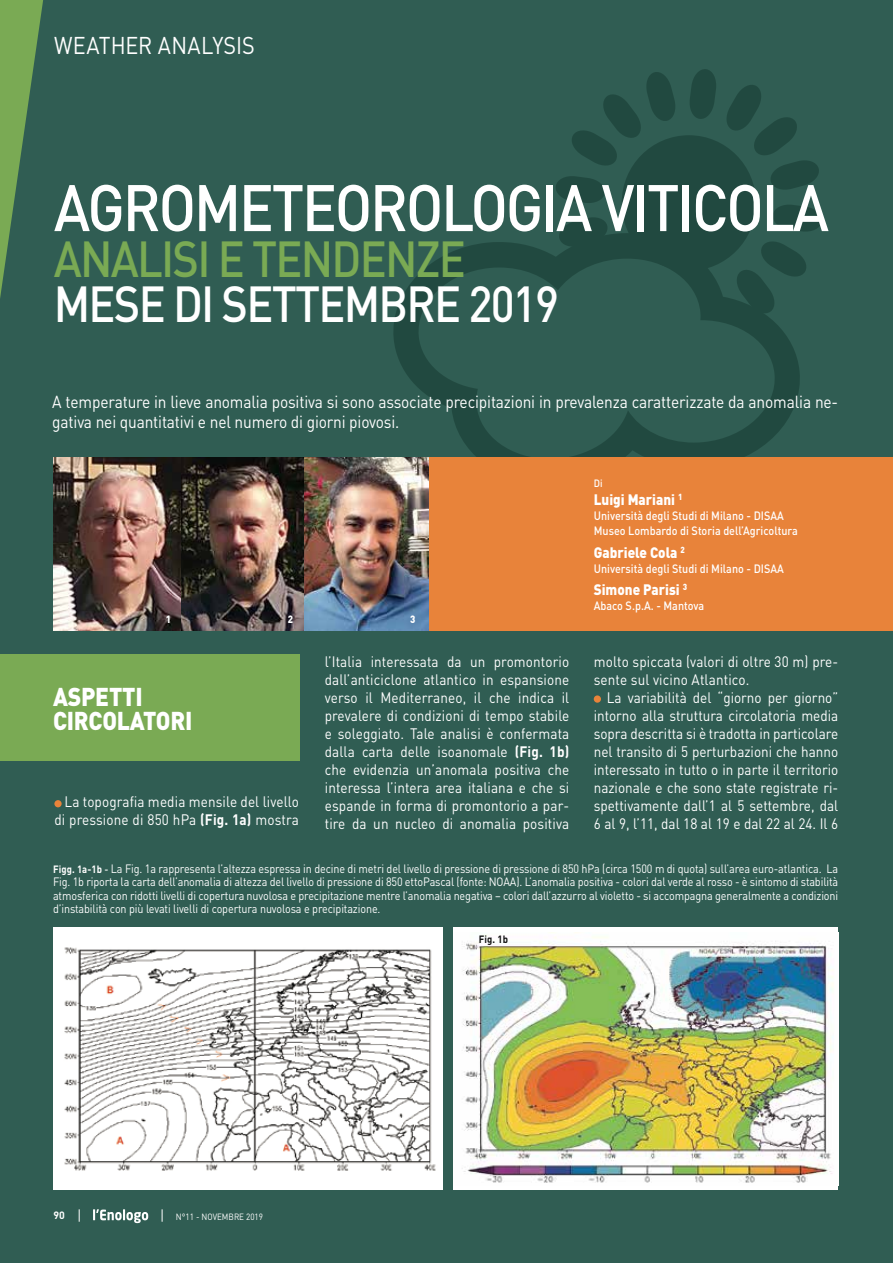
<style>
.page{position:relative;width:893px;height:1263px;background:#305d53}
.page>*{position:absolute;margin:0;border:0;box-sizing:border-box;transform-origin:0 0}
.t1{font:500 64.65px "DIN";letter-spacing:-.04em;color:#fff;scale:.9 1}
.t2{font:500 49.95px "DIN";letter-spacing:-.04em;color:#fff;scale:.9 1}
.t3{font:500 49.95px "DIN";letter-spacing:-.04em;color:#7aaa54;scale:.9 1}
.t4{font:900 25.5px/24px "DIN";letter-spacing:-.01em;color:#fff;scale:.9 1}
.t5{font:24px "DIN";letter-spacing:.005em;color:#fff;scale:.9 1}
.t6{font:17.25px/19.5px "DIN";letter-spacing:-.01em;color:#fff;scale:.9 1}
.t7{font:15px/18px "DIN";letter-spacing:.01em;color:#fff;text-align:justify;scale:.9 1}
.t8{font:900 15px "DIN";color:#fff;scale:.9 1}
.t9{font:12px/13.5px "DIN";letter-spacing:-.01em;color:#fff;text-align:justify;scale:.9 1}
.t10{font:500 12px/15px "DIN";color:#fff;scale:.9 1}
.t11{font:700 10.5px "DIN";color:#121212;scale:.9 1}
.t12{font:900 10.5px "DIN";color:#fff;scale:.9 1}
.t13{font:700 10.5px "DIN";color:#fff}
.t14{font:500 10.5px "DIN";color:#fff;scale:.9 1}
.t15{font:9px "DIN";color:#fff;scale:.9 1}
.s1{font-weight:700}
.s2{font-weight:700;font-size:10.5px}
.s3{font-weight:500;font-size:10.5px}
</style>
<div class="page">
<svg style="left:0;top:0;width:43px;height:298px"></svg>
<svg style="left:93px;top:1209px;width:55px;height:14px"></svg>
<svg style="left:79px;top:1209px;width:1px;height:13px"></svg>
<svg style="left:162px;top:1209px;width:1px;height:13px"></svg>
<div style="left:622px;top:135px;width:134px;height:136px;background:#214940;border-radius:50%"></div>
<svg style="left:690px;top:69px;width:26px;height:50px"></svg>
<svg style="left:773px;top:205px;width:49px;height:27px"></svg>
<svg style="left:556px;top:176px;width:49px;height:27px"></svg>
<svg style="left:560px;top:217px;width:47px;height:16px"></svg>
<svg style="left:727px;top:85px;width:92px;height:105px"></svg>
<svg style="left:572px;top:72px;width:104px;height:94px"></svg>
<svg style="left:392px;top:233px;width:412px;height:225px"></svg>
<img style="left:180px;top:458px;width:249px;height:173px">
<img style="left:54px;top:458px;width:126px;height:173px">
<div style="left:429px;top:458px;width:463px;height:173px;background:#e8833a"></div>
<div style="left:0;top:654px;width:300px;height:107px;background:#7aaa54"></div>
<div style="left:54px;top:927px;width:389px;height:262px;background:#fff"></div>
<img style="left:64px;top:947px;width:372px;height:224px">
<div style="left:453px;top:927px;width:385px;height:262px;background:#fff"></div>
<img style="left:462px;top:932px;width:371px;height:251px">
<div style="left:54px;top:800px;width:8px;height:7px;background:#e8833a;border-radius:50%"></div>
<div style="left:594px;top:695px;width:7px;height:8px;background:#e8833a;border-radius:50%"></div>
<h3 class="t5" style="left:54px;top:30px;width:225px">WEATHER ANALYSIS</h3>
<h1 class="t1" style="left:54px;top:166px;width:863px">AGROMETEOROLOGIA VITICOLA</h1>
<h2 class="t3" style="left:54px;top:227px;width:459px">ANALISI E TENDENZE</h2>
<h2 class="t2" style="left:54px;top:272px;width:563px">MESE DI SETTEMBRE 2019</h2>
<p class="t6" style="left:52px;top:392px;width:875px">A temperature in lieve anomalia positiva si sono associate precipitazioni in prevalenza caratterizzate da anomalia ne&shy;gativa nei quantitativi e nel numero di giorni piovosi.</p>
<p class="t12" style="left:166px;top:612px;width:7px">1</p>
<p class="t12" style="left:288px;top:612px;width:7px">2</p>
<p class="t12" style="left:410px;top:612px;width:7px">3</p>
<p class="t14" style="left:594px;top:477px;width:11px">Di</p>
<p class="t8" style="left:594px;top:490px;width:100px">Luigi Mariani <sup>1</sup></p>
<p class="t10" style="left:594px;top:508px;width:228px">Università degli Studi di Milano - DISAA<br>Museo Lombardo di Storia dell’Agricoltura</p>
<p class="t8" style="left:594px;top:542px;width:103px">Gabriele Cola <sup>2</sup></p>
<p class="t10" style="left:594px;top:561px;width:213px">Università degli Studi di Milano - DISAA</p>
<p class="t8" style="left:594px;top:580px;width:105px">Simone Parisi <sup>3</sup></p>
<p class="t10" style="left:594px;top:598px;width:124px">Abaco S.p.A. - Mantova</p>
<h3 class="t4" style="left:53px;top:684px;width:156px">ASPETTI<br>CIRCOLATORI</h3>
<p class="t7" style="left:54px;top:793px;width:273px;text-align:right">La topografia media mensile del livello di pressione di 850 hPa <span class="s1">(Fig. 1a)</span> mostra</p>
<p class="t7" style="left:325px;top:652px;width:273px">l’Italia interessata da un promontorio dall’anticiclone atlantico in espansione verso il Mediterraneo, il che indica il prevalere di condizioni di tempo stabile e soleggiato. Tale analisi è confermata dalla carta delle isoanomale <span class="s1">(Fig. 1b) </span>che evidenzia un’anomala positiva che interessa l’intera area italiana e che si espande in forma di promontorio a par&shy;tire da un nucleo di anomalia positiva</p>
<p class="t7" style="left:594px;top:652px;width:273px">molto spiccata (valori di oltre 30 m) pre&shy;sente sul vicino Atlantico.</p>
<p class="t7" style="left:594px;top:688px;width:273px;text-indent:13px">La variabilità del “giorno per giorno” intorno alla struttura circolatoria media sopra descritta si è tradotta in particolare nel transito di 5 perturbazioni che hanno interessato in tutto o in parte il territorio nazionale e che sono state registrate ri&shy;spettivamente dall’1 al 5 settembre, dal 6 al 9, l’11, dal 18 al 19 e dal 22 al 24. Il 6</p>
<p class="t9" style="left:53px;top:861px;width:874px"><span class="s2">Figg. 1a-1b</span> <span class="s3">-</span> La Fig. 1a rappresenta l’altezza espressa in decine di metri del livello di pressione di pressione di 850 hPa (circa 1500 m di quota) sull’area euro-atlantica. La Fig. 1b riporta la carta dell’anomalia di altezza del livello di pressione di 850 ettoPascal (fonte: NOAA). L’anomalia positiva - colori dal verde al rosso - è sintomo di stabilità atmosferica con ridotti livelli di copertura nuvolosa e precipitazione mentre l’anomalia negativa – colori dall’azzurro al violetto - si accompagna generalmente a condizioni d’instabilità con più levati livelli di copertura nuvolosa e precipitazione.</p>
<p class="t11" style="left:479px;top:932px;width:34px">Fig. 1b</p>
<p class="t13" style="left:54px;top:1208px;width:13px">90</p>
<p class="t15" style="left:176px;top:1211px;width:98px">N°11 - NOVEMBRE 2019</p>
</div>
